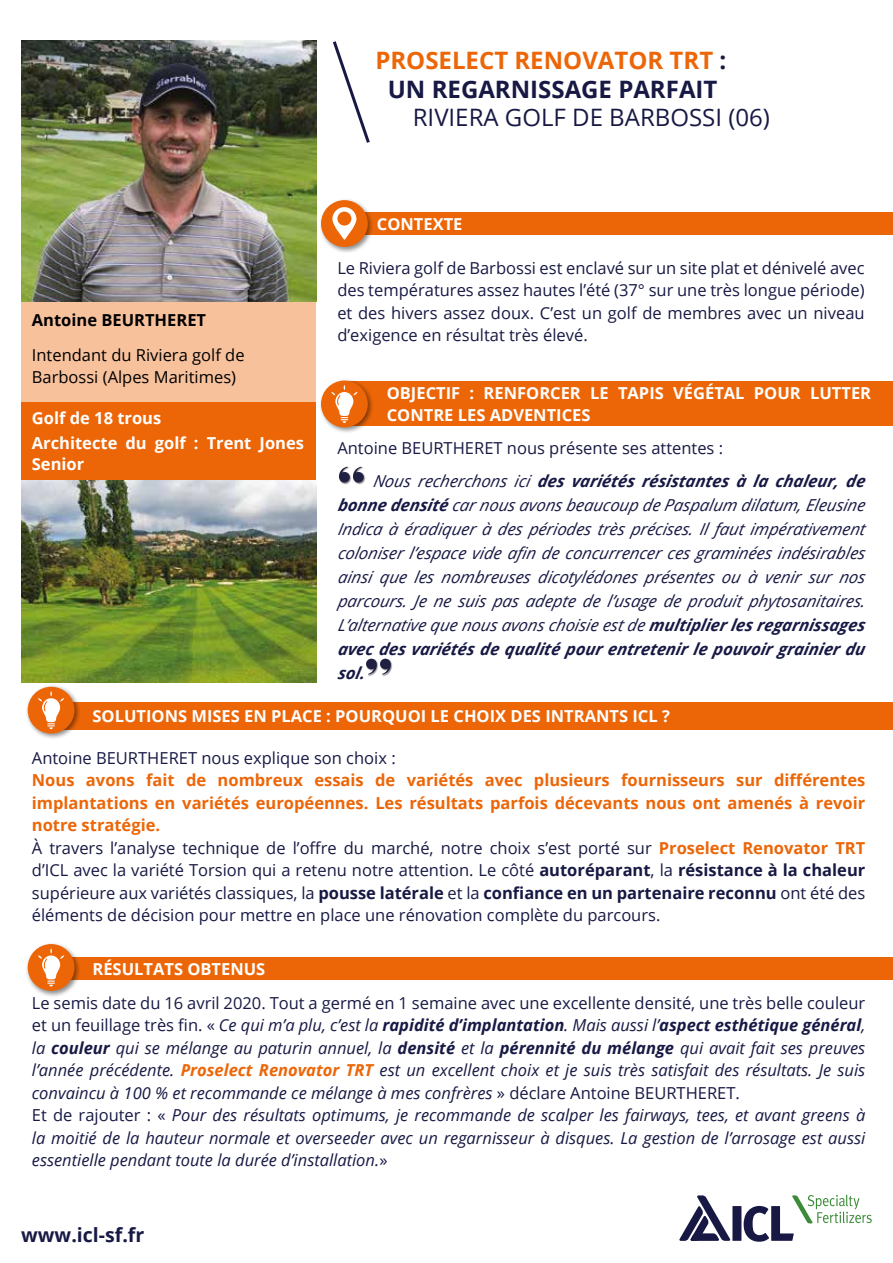
<style>
.page{position:relative;width:893px;height:1263px;background:#fff}
.page>*{position:absolute;margin:0;border:0;box-sizing:border-box;transform-origin:0 0}
.t1{font:700 24px/28.8px "Open Sans";color:#171944;text-align:center}
.t2{font:24px "Open Sans";color:#171944}
.t3{font:700 19.5px "Open Sans";color:#171944}
.t4{font:italic 16.5px/22.5px "Open Sans";color:#171944}
.t5{font:16.5px/22.5px "Open Sans";color:#171944}
.t6{font:700 16.5px/21px "Open Sans";color:#fff}
.t7{font:16.5px/22.5px "Open Sans";color:#000}
.t8{font:700 16.5px "Open Sans";color:#000}
.s1{color:#ec6608}
.s2{font-style:italic}
.s3{font-weight:700;font-style:italic}
.s4{font-weight:700}
.s5{font-weight:700;color:#ec6608}
.s6{font-style:normal}
</style>
<div class="page">
<svg style="left:333px;top:41px;width:37px;height:102px"></svg>
<div style="left:327px;top:212px;width:566px;height:23px;background:#ec6608"></div>
<div style="left:318px;top:198px;width:56px;height:55px;background:#000;opacity:.45"></div>
<div style="left:321px;top:200px;width:47px;height:47px;background:#ec6608;border-radius:50%"></div>
<svg style="left:332px;top:207px;width:24px;height:33px"></svg>
<svg style="left:679px;top:1195px;width:52px;height:46px"></svg>
<div style="left:732px;top:1206px;width:9px;height:35px;background:#171944"></div>
<svg style="left:744px;top:1195px;width:128px;height:47px"></svg>
<img style="left:21px;top:40px;width:295px;height:262px">
<div style="left:21px;top:302px;width:295px;height:178px;background:#ec6608"></div>
<div style="left:21px;top:302px;width:295px;height:100px;background:#f7c19c"></div>
<div style="left:55px;top:702px;width:838px;height:28px;background:#ec6608"></div>
<div style="left:25px;top:684px;width:56px;height:56px;background:#000;opacity:.45"></div>
<div style="left:28px;top:687px;width:47px;height:46px;background:#ec6608;border-radius:50%"></div>
<svg style="left:38px;top:691px;width:26px;height:38px"></svg>
<div style="left:55px;top:957px;width:838px;height:23px;background:#ec6608"></div>
<div style="left:25px;top:941px;width:56px;height:57px;background:#000;opacity:.45"></div>
<div style="left:28px;top:944px;width:47px;height:47px;background:#ec6608;border-radius:50%"></div>
<svg style="left:38px;top:948px;width:26px;height:38px"></svg>
<div style="left:349px;top:382px;width:544px;height:44px;background:#ec6608"></div>
<div style="left:318px;top:378px;width:57px;height:56px;background:#000;opacity:.45"></div>
<div style="left:321px;top:381px;width:47px;height:46px;background:#ec6608;border-radius:50%"></div>
<svg style="left:331px;top:385px;width:26px;height:38px"></svg>
<img style="left:21px;top:480px;width:295px;height:202px">
<div style="left:339px;top:467px;width:26px;height:17px;background:#000;opacity:.45"></div>
<svg style="left:339px;top:467px;width:25px;height:16px"></svg>
<div style="left:366px;top:659px;width:26px;height:17px;background:#000;opacity:.45"></div>
<svg style="left:366px;top:659px;width:25px;height:16px"></svg>
<h1 class="t1" style="left:375px;top:45px;width:352px"><span class="s1">PROSELECT RENOVATOR TRT</span> :<br>UN REGARNISSAGE PARFAIT</h1>
<h1 class="t2" style="left:413px;top:101px;width:359px">RIVIERA GOLF DE BARBOSSI (06)</h1>
<p class="t8" style="left:32px;top:308px;width:176px">Antoine BEURTHERET</p>
<p class="t7" style="left:32px;top:343px;width:214px">Intendant du Riviera golf de<br>Barbossi (Alpes Maritimes)</p>
<p class="t6" style="left:377px;top:213px;width:87px">CONTEXTE</p>
<p class="t5" style="left:337px;top:256px;width:529px;text-align:justify">Le Riviera golf de Barbossi est enclavé sur un site plat et dénivelé avec des températures assez hautes l’été (37° sur une très longue période) et des hivers assez doux. C’est un golf de membres avec un niveau d’exigence en résultat très élevé.</p>
<p class="t6" style="left:387px;top:382px;width:486px">OBJECTIF : RENFORCER LE TAPIS VÉGÉTAL POUR LUTTER</p>
<p class="t6" style="left:32px;top:407px;width:131px">Golf de 18 trous</p>
<p class="t6" style="left:387px;top:404px;width:205px">CONTRE LES ADVENTICES</p>
<p class="t6" style="left:32px;top:432px;width:274px">Architecte du golf : Trent Jones<br>Senior</p>
<p class="t5" style="left:373px;top:432px;width:498px;line-height:32.5px;text-indent:-35px">Antoine BEURTHERET nous présente ses attentes :<br><span class="s2">Nous recherchons ici</span> <span class="s3">des variétés résistantes à la chaleur, de</span></p>
<p class="t4" style="left:337px;top:492px;width:533px;line-height:24px;text-align:justify"><span class="s4">bonne densité</span> carnousavonsbeaucoup de Pasp alum dilatum, Eleusine Indica à éradiquer à des p ériodes très p récises. Il faut imp érativement coloniser l’esp ace vide afin de concurrencer ces graminées indésirables ainsi que les nombreuses dicotylédones p résentes ou à venir sur nos p arcours. Je ne suis p as adep te de l’usage de p roduit p hytosanitaires.<br>L’alternative que nousavonschoisie estde <span class="s4">multiplierlesregarnissages avec des variétés de qualité p our entretenir le p ouvoir grainier du sol.</span></p>
<p class="t6" style="left:93px;top:705px;width:579px">SOLUTIONS MISES EN PLACE : POURQUOI LE CHOIX DES INTRANTS ICL ?</p>
<p class="t5" style="left:32px;top:746px;width:365px">Antoine BEURTHERET nous explique son choix :</p>
<p class="t5" style="left:32px;top:768px;width:835px"><span class="s5">Nous avons fait de nombreux essais de variétés avec plusieurs fournisseurs sur différentes implantations en variétés européennes. Les résultats parfois décevants nous ont amenés à revoir notre stratégie.<br></span>À travers l’analyse technique de l’offre du marché, notre choix s’est porté sur <span class="s5">Proselect Renovator TRT </span>d’ICL avec la variété Torsion qui a retenu notre attention. Le côté <span class="s4">autoréparant</span>, la <span class="s4">résistance à la chaleur </span>supérieure aux variétés classiques, la <span class="s4">pousse latérale</span> et la <span class="s4">confiance en un partenaire reconnu</span> ont été des éléments de décision pour mettre en place une rénovation complète du parcours.</p>
<p class="t6" style="left:93px;top:958px;width:174px">RÉSULTATS OBTENUS</p>
<p class="t4" style="left:32px;top:991px;width:835px"><span class="s6">Le semis date du 16 avril 2020. Tout a germé en 1 semaine avec une excellente densité, une très belle couleur et un feuillage très fin. «</span> Ce qui m’a plu, c’est la <span class="s4">rapidité d’implantation</span>. Mais aussi l’<span class="s4">aspect esthétique général</span>, la <span class="s4">couleur</span> qui se mélange au paturin annuel, la <span class="s4">densité</span> et la <span class="s4">pérennité du mélange</span> qui avait fait ses preuves l’année précédente. <span class="s5">Proselect Renovator TRT</span> est un excellent choix et je suis très satisfait des résultats. Je suis convaincu à 100 % et recommande ce mélange à mes confrères <span class="s6">» déclare Antoine BEURTHERET.<br>Et de rajouter : «</span> Pour des résultats optimums, je recommande de scalper les fairways, tees, et avant greens à la moitié de la hauteur normale et overseeder avec un regarnisseur à disques. La gestion de l’arrosage est aussi essentielle pendant toute la durée d’installation.<span class="s6">»</span></p>
<p class="t3" style="left:21px;top:1221px;width:125px">www.icl-sf.fr</p>
</div>
